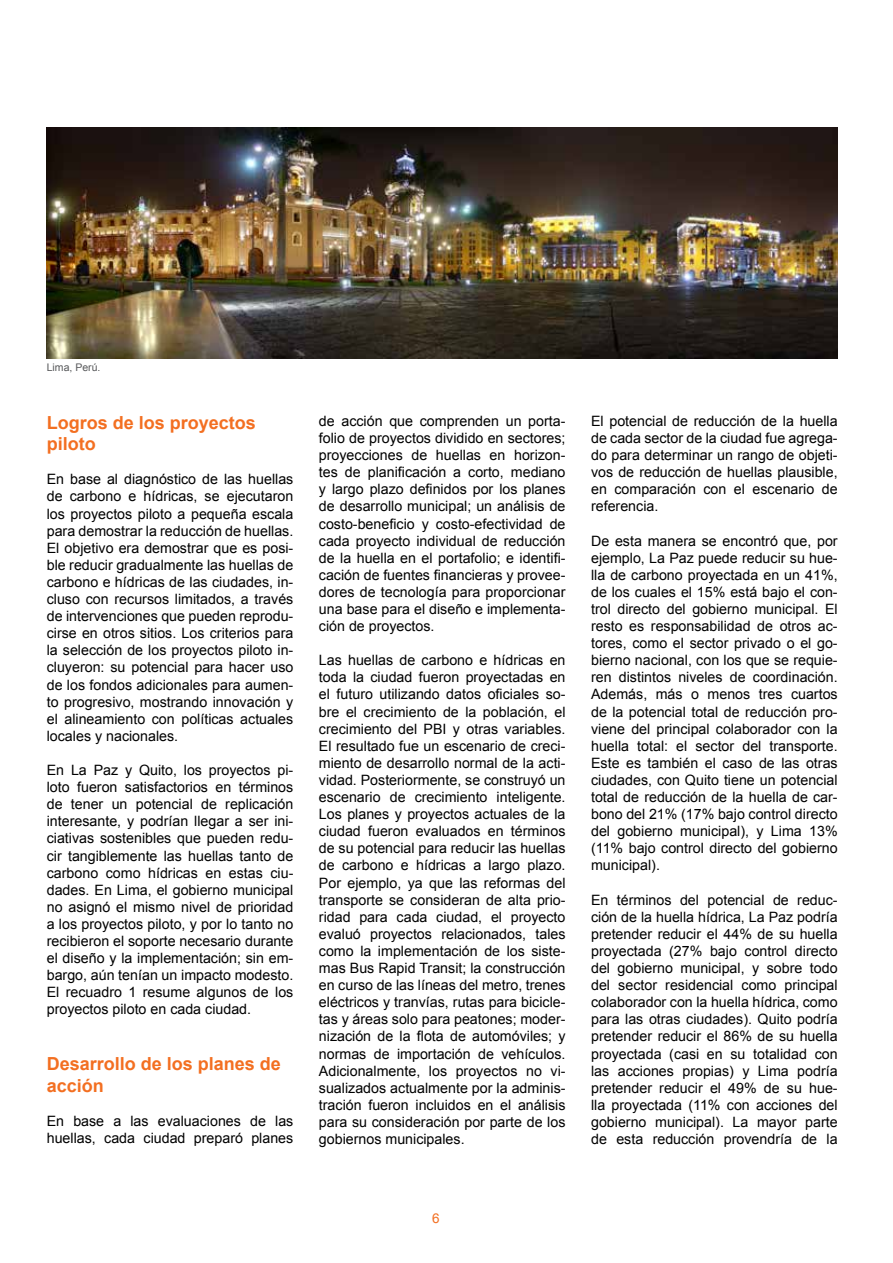
<style>
.page{position:relative;width:893px;height:1263px;background:#fff}
.page>*{position:absolute;margin:0;border:0;box-sizing:border-box;transform-origin:0 0}
.t1{font:700 18px/21.6px "Arial";color:#f36f21}
.t2{font:14.25px/17.1px "Arial";color:#000;text-align:justify}
.t3{font:13.5px "Arial";color:#f36f21}
.t4{font:10.5px "Arial";color:#58595b}
</style>
<div class="page">
<img style="left:47px;top:128px;width:790px;height:231px">
<p class="t4" style="left:47px;top:361px;width:55px">Lima, Perú.</p>
<p class="t1" style="left:47px;top:412px;width:211px">Logros de los proyectos piloto</p>
<p class="t2" style="left:47px;top:471px;width:248px">En base al diagnóstico de las huellas de carbono e hídricas, se ejecutaron los proyectos piloto a pequeña escala para demostrar la reducción de huellas.<br>El objetivo era demostrar que es posi&shy;ble reducir gradualmente las huellas de carbono e hídricas de las ciudades, in&shy;cluso con recursos limitados, a través de intervenciones que pueden reprodu&shy;cirse en otros sitios. Los criterios para la selección de los proyectos piloto in&shy;cluyeron: su potencial para hacer uso de los fondos adicionales para aumen&shy;to progresivo, mostrando innovación y el alineamiento con políticas actuales locales y nacionales.</p>
<p class="t2" style="left:47px;top:761px;width:248px">En La Paz y Quito, los proyectos pi&shy;loto fueron satisfactorios en términos de tener un potencial de replicación interesante, y podrían llegar a ser ini&shy;ciativas sostenibles que pueden redu&shy;cir tangiblemente las huellas tanto de carbono como hídricas en estas ciu&shy;dades. En Lima, el gobierno municipal no asignó el mismo nivel de prioridad a los proyectos piloto, y por lo tanto no recibieron el soporte necesario durante el diseño y la implementación; sin em&shy;bargo, aún tenían un impacto modesto.<br>El recuadro 1 resume algunos de los proyectos piloto en cada ciudad.</p>
<p class="t1" style="left:47px;top:1053px;width:236px">Desarrollo de los planes de acción</p>
<p class="t2" style="left:47px;top:1112px;width:248px">En base a las evaluaciones de las huellas, cada ciudad preparó planes</p>
<p class="t2" style="left:319px;top:412px;width:248px">de acción que comprenden un porta&shy;folio de proyectos dividido en sectores; proyecciones de huellas en horizon&shy;tes de planificación a corto, mediano y largo plazo definidos por los planes de desarrollo municipal; un análisis de costo-beneficio y costo-efectividad de cada proyecto individual de reducción de la huella en el portafolio; e identifi&shy;cación de fuentes financieras y provee&shy;dores de tecnología para proporcionar una base para el diseño e implementa&shy;ción de proyectos.</p>
<p class="t2" style="left:319px;top:652px;width:248px">Las huellas de carbono e hídricas en toda la ciudad fueron proyectadas en el futuro utilizando datos oficiales so&shy;bre el crecimiento de la población, el crecimiento del PBI y otras variables.<br>El resultado fue un escenario de creci&shy;miento de desarrollo normal de la acti&shy;vidad. Posteriormente, se construyó un escenario de crecimiento inteligente.<br>Los planes y proyectos actuales de la ciudad fueron evaluados en términos de su potencial para reducir las huellas de carbono e hídricas a largo plazo.<br>Por ejemplo, ya que las reformas del transporte se consideran de alta prio&shy;ridad para cada ciudad, el proyecto evaluó proyectos relacionados, tales como la implementación de los siste&shy;mas Bus Rapid Transit; la construcción en curso de las líneas del metro, trenes eléctricos y tranvías, rutas para bicicle&shy;tas y áreas solo para peatones; moder&shy;nización de la flota de automóviles; y normas de importación de vehículos.<br>Adicionalmente, los proyectos no vi&shy;sualizados actualmente por la adminis&shy;tración fueron incluidos en el análisis para su consideración por parte de los gobiernos municipales.</p>
<p class="t2" style="left:591px;top:412px;width:248px">El potencial de reducción de la huella de cada sector de la ciudad fue agrega&shy;do para determinar un rango de objeti&shy;vos de reducción de huellas plausible, en comparación con el escenario de referencia.</p>
<p class="t2" style="left:591px;top:532px;width:248px">De esta manera se encontró que, por ejemplo, La Paz puede reducir su hue&shy;lla de carbono proyectada en un 41%, de los cuales el 15% está bajo el con&shy;trol directo del gobierno municipal. El resto es responsabilidad de otros ac&shy;tores, como el sector privado o el go&shy;bierno nacional, con los que se requie&shy;ren distintos niveles de coordinación.<br>Además, más o menos tres cuartos de la potencial total de reducción pro&shy;viene del principal colaborador con la huella total: el sector del transporte.<br>Este es también el caso de las otras ciudades, con Quito tiene un potencial total de reducción de la huella de car&shy;bono del 21% (17% bajo control directo del gobierno municipal), y Lima 13% (11% bajo control directo del gobierno municipal).</p>
<p class="t2" style="left:591px;top:891px;width:248px">En términos del potencial de reduc&shy;ción de la huella hídrica, La Paz podría pretender reducir el 44% de su huella proyectada (27% bajo control directo del gobierno municipal, y sobre todo del sector residencial como principal colaborador con la huella hídrica, como para las otras ciudades). Quito podría pretender reducir el 86% de su huella proyectada (casi en su totalidad con las acciones propias) y Lima podría pretender reducir el 49% de su hue&shy;lla proyectada (11% con acciones del gobierno municipal). La mayor parte de esta reducción provendría de la</p>
<p class="t3" style="left:432px;top:1209px;width:9px">6</p>
</div>
